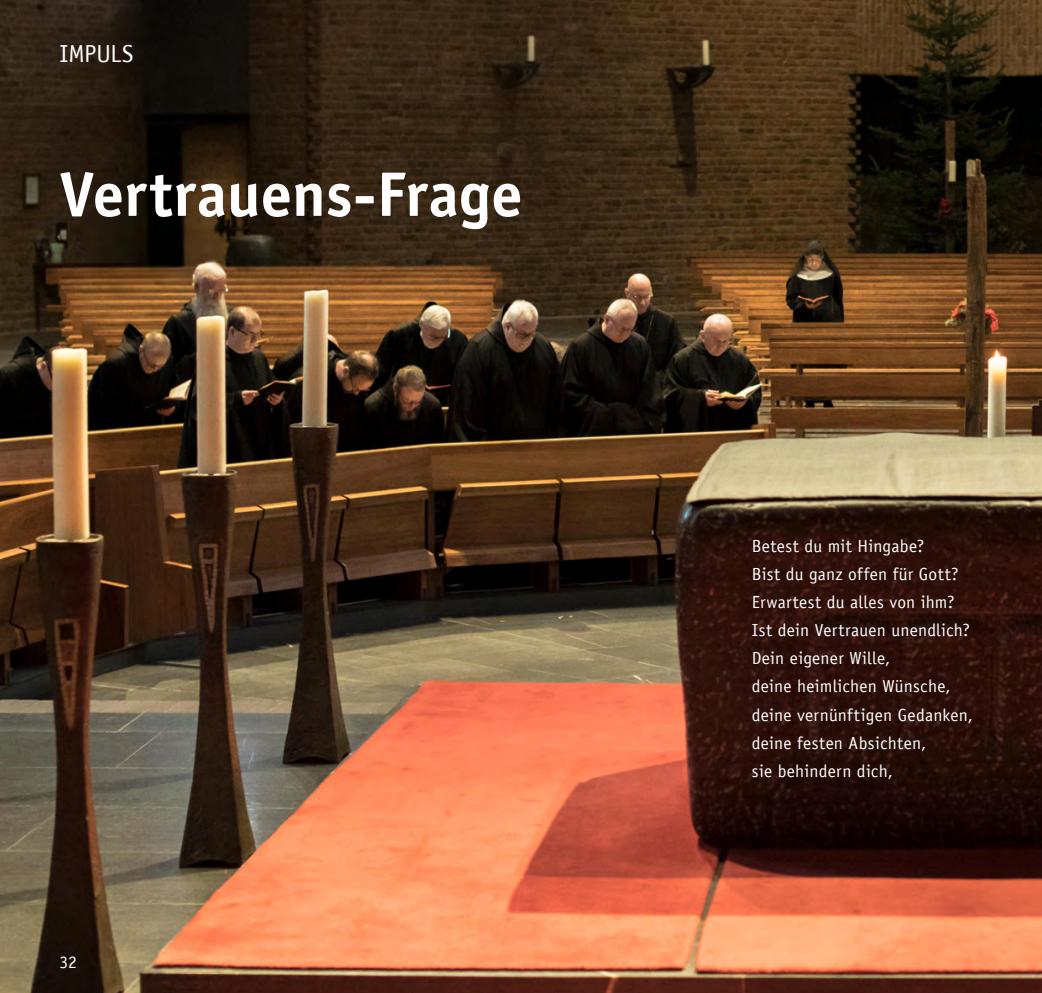
<style>
.page{position:relative;width:1042px;height:993px;background:#fff}
.page>*{position:absolute;margin:0;border:0;box-sizing:border-box;transform-origin:0 0}
.t1{font:700 63px "Officina Sans LT";color:#fff}
.t2{font:24.5px "Officina Sans LT";letter-spacing:-.005em;color:#fff}
.t3{font:17.5px/28px "Officina Sans LT";letter-spacing:.015em;color:#fff}
</style>
<div class="page">
<img style="left:0;top:0;width:1042px;height:992px">
<h2 class="t2" style="left:60px;top:40px;width:76px">IMPULS</h2>
<h1 class="t1" style="left:60px;top:155px;width:464px">Vertrauens-Frage</h1>
<p class="t3" style="left:60px;top:947px;width:19px">32</p>
<p class="t3" style="left:752px;top:532px;width:223px">Betest du mit Hingabe?<br>Bist du ganz offen für Gott?<br>Erwartest du alles von ihm?<br>Ist dein Vertrauen unendlich?<br>Dein eigener Wille,<br>deine heimlichen Wünsche, deine vernünftigen Gedanken, deine festen Absichten,<br>sie behindern dich,</p>
</div>
